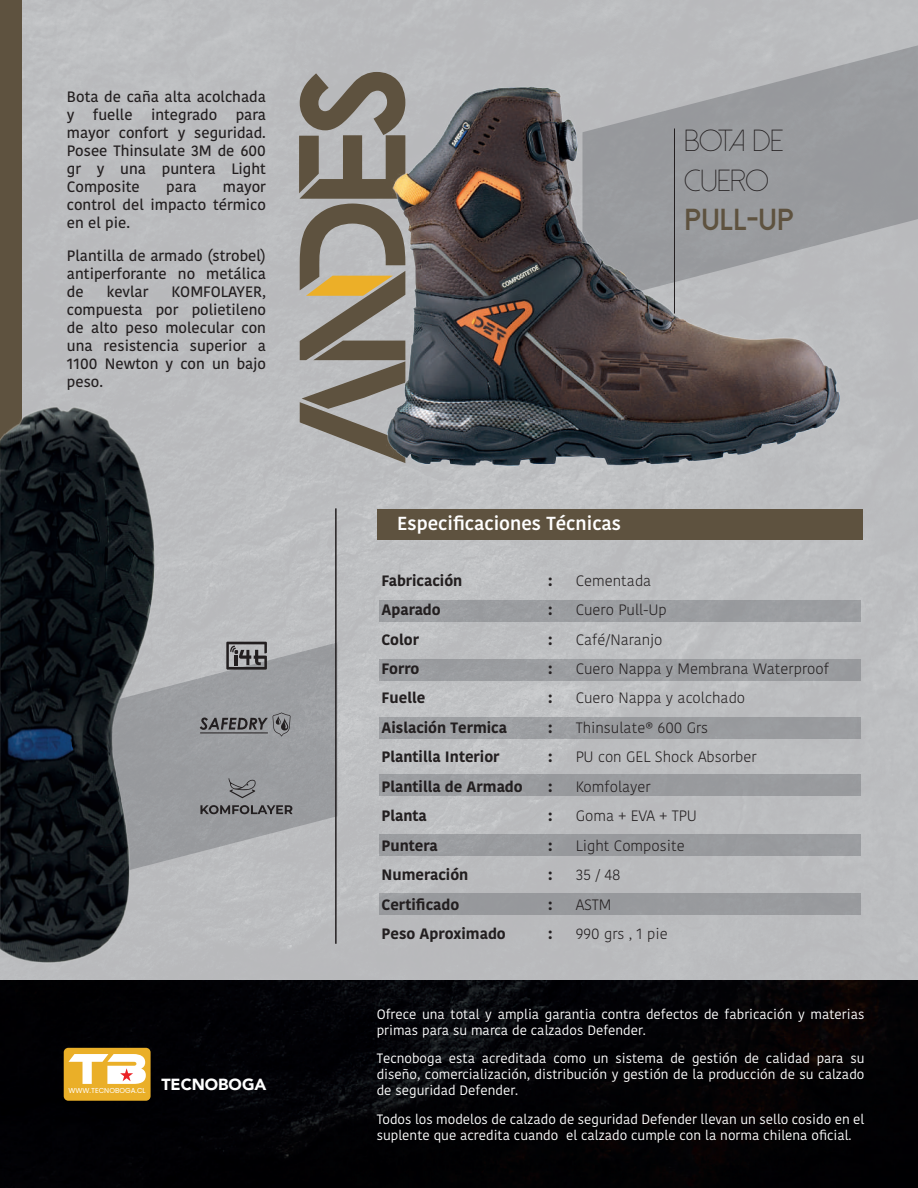
<style>
.page{position:relative;width:918px;height:1188px;background:#fff}
.page>*{position:absolute;margin:0;border:0;box-sizing:border-box;transform-origin:0 0}
.t1{font:300 30.45px/39.5px "Dolce Vita";color:#231f20}
.t2{font:800 30.45px "Dolce Vita";color:#5e523f}
.t3{font:600 18.9px "Kohinoor Bangla";color:#fff}
.t4{font:900 16.05px "Avenir";color:#fff}
.t5{font:500 15px/18px "Kohinoor Bangla";color:#231f20;text-align:justify}
.t6{font:300 15px "Kohinoor Bangla";color:#231f20}
.t7{font:700 15px "Kohinoor Bangla";color:#231f20}
.t8{font:13.5px/16.2px "Kohinoor Bangla";color:#fff}
.t9{font:7.2px "Poppins";color:#fff}
</style>
<div class="page">
<div style="left:0;top:0;width:918px;height:981px;background:#bbbdbf"></div>
<div style="left:379px;top:601px;width:482px;height:21px;background:#9b9ea1"></div>
<div style="left:379px;top:660px;width:482px;height:21px;background:#9b9da0"></div>
<div style="left:379px;top:717px;width:482px;height:21px;background:#9a9c9f"></div>
<div style="left:379px;top:775px;width:482px;height:21px;background:#999b9e"></div>
<div style="left:379px;top:834px;width:482px;height:21px;background:#9a9b9e"></div>
<div style="left:379px;top:893px;width:482px;height:22px;background:#989a9d"></div>
<svg style="left:582px;top:45px;width:336px;height:261px;background:#aaacae"></svg>
<svg style="left:172px;top:643px;width:163px;height:260px;background:#a6a7aa"></svg>
<div style="left:377px;top:509px;width:486px;height:31px;background:#5e523f"></div>
<hr style="left:335px;top:508px;width:2px;height:436px;background:#231f20">
<svg style="left:299px;top:72px;width:106px;height:391px;background:#938c80"></svg>
<div style="left:0;top:0;width:22px;height:459px;background:#5e523f"></div>
<img style="left:0;top:981px;width:918px;height:207px">
<div style="left:64px;top:1048px;width:87px;height:53px;background:#eaaf28;border-radius:5px"></div>
<svg style="left:68px;top:1054px;width:78px;height:30px"></svg>
<svg style="left:200px;top:805px;width:93px;height:9px"></svg>
<svg style="left:229px;top:778px;width:27px;height:20px"></svg>
<svg style="left:200px;top:713px;width:91px;height:24px;background:#7e7f81"></svg>
<svg style="left:226px;top:642px;width:41px;height:28px"></svg>
<img style="left:0;top:398px;width:172px;height:569px">
<img style="left:375px;top:75px;width:477px;height:401px">
<p class="t5" style="left:67px;top:88px;width:201px">Bota de caña alta acolchada y fuelle integrado para mayor confort y seguridad.<br>Posee Thinsulate 3M de 600 gr y una puntera Light Composite</p>
<p class="t5" style="left:67px;top:178px;width:201px;text-indent:156px">mayor control del impacto térmico en el pie.</p>
<p class="t5" style="left:67px;top:247px;width:201px">Plantilla de armado (strobel) antiperforante no metálica de</p>
<p class="t5" style="left:166px;top:178px;width:32px">para</p>
<p class="t5" style="left:107px;top:283px;width:43px">kevlar</p>
<p class="t5" style="left:67px;top:283px;width:201px;text-indent:105px">KOMFOLAYER, compuesta por polietileno de alto peso molecular con una resistencia superior a 1100 Newton y con un bajo peso.</p>
<p class="t9" style="left:69px;top:1086px;width:79px">WWW.TECNOBOGA.CL</p>
<p class="t4" style="left:161px;top:1071px;width:107px">TECNOBOGA</p>
<h1 class="t1" style="left:684px;top:122px;width:101px">BOTA DE<br>CUERO</h1>
<h1 class="t2" style="left:684px;top:204px;width:111px">pull-up</h1>
<h2 class="t3" style="left:397px;top:507px;width:225px">Especificaciones Técnicas</h2>
<p class="t7" style="left:382px;top:567px;width:82px">Fabricación</p>
<p class="t7" style="left:548px;top:567px;width:6px">:</p>
<p class="t6" style="left:576px;top:569px;width:77px">Cementada</p>
<p class="t7" style="left:382px;top:597px;width:61px">Aparado</p>
<p class="t7" style="left:548px;top:597px;width:6px">:</p>
<p class="t6" style="left:576px;top:599px;width:93px">Cuero Pull-Up</p>
<p class="t7" style="left:382px;top:626px;width:39px">Color</p>
<p class="t7" style="left:548px;top:626px;width:6px">:</p>
<p class="t6" style="left:576px;top:628px;width:88px">Café/Naranjo</p>
<p class="t7" style="left:382px;top:656px;width:39px">Forro</p>
<p class="t7" style="left:548px;top:656px;width:6px">:</p>
<p class="t6" style="left:576px;top:658px;width:255px">Cuero Nappa y Membrana Waterproof</p>
<p class="t7" style="left:382px;top:685px;width:45px">Fuelle</p>
<p class="t7" style="left:548px;top:685px;width:6px">:</p>
<p class="t6" style="left:576px;top:687px;width:171px">Cuero Nappa y acolchado</p>
<p class="t7" style="left:382px;top:714px;width:127px">Aislación Termica</p>
<p class="t7" style="left:548px;top:714px;width:6px">:</p>
<p class="t6" style="left:576px;top:717px;width:134px">Thinsulate® 600 Grs</p>
<p class="t7" style="left:382px;top:744px;width:119px">Plantilla Interior</p>
<p class="t7" style="left:548px;top:744px;width:6px">:</p>
<p class="t6" style="left:576px;top:746px;width:183px">PU con GEL Shock Absorber</p>
<p class="t7" style="left:382px;top:773px;width:143px">Plantilla de Armado</p>
<p class="t7" style="left:548px;top:773px;width:6px">:</p>
<p class="t6" style="left:576px;top:775px;width:77px">Komfolayer</p>
<p class="t7" style="left:382px;top:803px;width:47px">Planta</p>
<p class="t7" style="left:548px;top:803px;width:6px">:</p>
<p class="t6" style="left:576px;top:805px;width:123px">Goma + EVA + TPU</p>
<p class="t7" style="left:382px;top:832px;width:58px">Puntera</p>
<p class="t7" style="left:548px;top:832px;width:6px">:</p>
<p class="t6" style="left:576px;top:834px;width:111px">Light Composite</p>
<p class="t7" style="left:382px;top:862px;width:88px">Numeración</p>
<p class="t7" style="left:548px;top:862px;width:6px">:</p>
<p class="t6" style="left:576px;top:864px;width:47px">35 / 48</p>
<p class="t7" style="left:382px;top:891px;width:79px">Certificado</p>
<p class="t7" style="left:548px;top:891px;width:6px">:</p>
<p class="t6" style="left:576px;top:893px;width:37px">ASTM</p>
<p class="t7" style="left:382px;top:921px;width:126px">Peso Aproximado</p>
<p class="t7" style="left:548px;top:921px;width:6px">:</p>
<p class="t6" style="left:576px;top:923px;width:94px">990 grs , 1 pie</p>
<p class="t8" style="left:377px;top:1005px;width:489px">Ofrece una total y amplia garantia contra defectos de fabricación y materias primas para su marca de calzados Defender.</p>
<p class="t8" style="left:377px;top:1050px;width:489px;text-align:justify">Tecnoboga esta acreditada como un sistema de gestión de calidad para su diseño, comercialización, distribución y gestión de la producción de su calzado de seguridad Defender.</p>
<p class="t8" style="left:377px;top:1110px;width:489px">Todos los modelos de calzado de seguridad Defender llevan un sello cosido en el suplente que acredita cuando el calzado cumple con la norma chilena oficial.</p>
</div>
